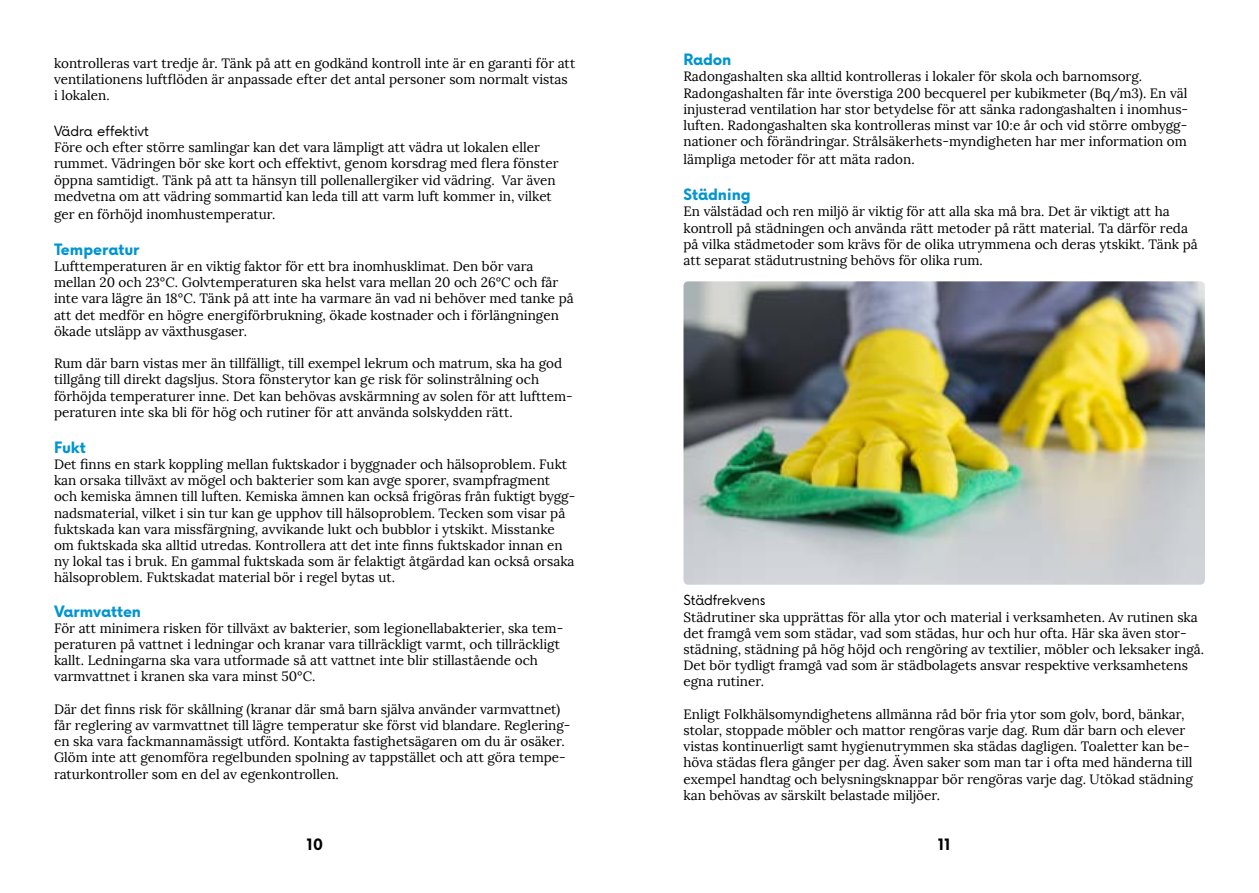
<style>
.page{position:relative;width:1259px;height:893px;background:#fff}
.page>*{position:absolute;margin:0;border:0;box-sizing:border-box;transform-origin:0 0}
.t1{font:700 15px "Vaxjo Now";letter-spacing:-.01em;color:#0095d2}
.t2{font:700 15px "Vaxjo Now";color:#000}
.t3{font:13.5px/16.2px "Lora";color:#000}
.t4{font:13.5px "Vaxjo Now";color:#000}
</style>
<div class="page">
<img style="left:683px;top:281px;width:522px;height:304px">
<p class="t3" style="left:54px;top:55px;width:523px">kontrolleras vart tredje år. Tänk på att en godkänd kontroll inte är en garanti för att ventilationens luftflöden är anpassade efter det antal personer som normalt vistas<br>i lokalen.</p>
<p class="t4" style="left:54px;top:122px;width:97px">Vädra effektivt</p>
<p class="t3" style="left:54px;top:139px;width:506px">Före och efter större samlingar kan det vara lämpligt att vädra ut lokalen eller rummet. Vädringen bör ske kort och effektivt, genom korsdrag med flera fönster öppna samtidigt. Tänk på att ta hänsyn till pollenallergiker vid vädring. Var även medvetna om att vädring sommartid kan leda till att varm luft kommer in, vilket</p>
<p class="t3" style="left:54px;top:206px;width:223px">ger en förhöjd inomhustemperatur.</p>
<p class="t1" style="left:54px;top:238px;width:87px">Temperatur</p>
<p class="t3" style="left:54px;top:258px;width:521px">Lufttemperaturen är en viktig faktor för ett bra inomhusklimat. Den bör vara mellan 20 och 23°C. Golvtemperaturen ska helst vara mellan 20 och 26°C och får inte vara lägre än 18°C. Tänk på att inte ha varmare än vad ni behöver med tanke på att det medför en högre energiförbrukning, ökade kostnader och i förlängningen ökade utsläpp av växthusgaser.</p>
<p class="t3" style="left:54px;top:355px;width:520px">Rum där barn vistas mer än tillfälligt, till exempel lekrum och matrum, ska ha god tillgång till direkt dagsljus. Stora fönsterytor kan ge risk för solinstrålning och förhöjda temperaturer inne. Det kan behövas avskärmning av solen för att lufttem&shy;peraturen inte ska bli för hög och rutiner för att använda solskydden rätt.</p>
<p class="t1" style="left:54px;top:436px;width:33px">Fukt</p>
<p class="t3" style="left:54px;top:456px;width:523px">Det finns en stark koppling mellan fuktskador i byggnader och hälsoproblem. Fukt kan orsaka tillväxt av mögel och bakterier som kan avge sporer, svampfragment och kemiska ämnen till luften. Kemiska ämnen kan också frigöras från fuktigt bygg&shy;nadsmaterial, vilket i sin tur kan ge upphov till hälsoproblem. Tecken som visar på fuktskada kan vara missfärgning, avvikande lukt och bubblor i ytskikt. Misstanke om fuktskada ska alltid utredas. Kontrollera att det inte finns fuktskador innan en ny lokal tas i bruk. En gammal fuktskada som är felaktigt åtgärdad kan också orsaka hälsoproblem. Fuktskadat material bör i regel bytas ut.</p>
<p class="t1" style="left:54px;top:600px;width:89px">Varmvatten</p>
<p class="t3" style="left:54px;top:620px;width:511px">För att minimera risken för tillväxt av bakterier, som legionellabakterier, ska tem&shy;peraturen på vattnet i ledningar och kranar vara tillräckligt varmt, och tillräckligt kallt. Ledningarna ska vara utformade så att vattnet inte blir stillastående och varmvattnet i kranen ska vara minst 50°C.</p>
<p class="t3" style="left:54px;top:701px;width:518px">Där det finns risk för skållning (kranar där små barn själva använder varmvattnet) får reglering av varmvattnet till lägre temperatur ske först vid blandare. Reglering&shy;en ska vara fackmannamässigt utförd. Kontakta fastighetsägaren om du är osäker.<br>Glöm inte att genomföra regelbunden spolning av tappstället och att göra tempe&shy;raturkontroller som en del av egenkontrollen.</p>
<p class="t1" style="left:683px;top:49px;width:49px">Radon</p>
<p class="t3" style="left:683px;top:69px;width:506px">Radongashalten ska alltid kontrolleras i lokaler för skola och barnomsorg.<br>Radongashalten får inte överstiga 200 becquerel per kubikmeter (Bq/m3). En väl injusterad ventilation har stor betydelse för att sänka radongashalten i inomhus&shy;luften. Radongashalten ska kontrolleras minst var 10:e år och vid större ombygg&shy;nationer och förändringar. Strålsäkerhets-myndigheten har mer information om</p>
<p class="t3" style="left:683px;top:151px;width:233px">lämpliga metoder för att mäta radon.</p>
<p class="t1" style="left:683px;top:184px;width:69px">Städning</p>
<p class="t3" style="left:683px;top:204px;width:516px">En välstädad och ren miljö är viktig för att alla ska må bra. Det är viktigt att ha kontroll på städningen och använda rätt metoder på rätt material. Ta därför reda på vilka städmetoder som krävs för de olika utrymmena och deras ytskikt. Tänk på att separat städutrustning behövs för olika rum.</p>
<p class="t4" style="left:683px;top:591px;width:84px">Städfrekvens</p>
<p class="t3" style="left:683px;top:609px;width:522px">Städrutiner ska upprättas för alla ytor och material i verksamheten. Av rutinen ska det framgå vem som städar, vad som städas, hur och hur ofta. Här ska även stor&shy;städning, städning på hög höjd och rengöring av textilier, möbler och leksaker ingå.<br>Det bör tydligt framgå vad som är städbolagets ansvar respektive verksamhetens egna rutiner.</p>
<p class="t3" style="left:683px;top:706px;width:511px">Enligt Folkhälsomyndighetens allmänna råd bör fria ytor som golv, bord, bänkar, stolar, stoppade möbler och mattor rengöras varje dag. Rum där barn och elever vistas kontinuerligt samt hygienutrymmen ska städas dagligen. Toaletter kan be&shy;höva städas flera gånger per dag. Även saker som man tar i ofta med händerna till exempel handtag och belysningsknappar bör rengöras varje dag. Utökad städning kan behövas av särskilt belastade miljöer.</p>
<p class="t2" style="left:306px;top:834px;width:18px">10</p>
<p class="t2" style="left:937px;top:834px;width:14px">11</p>
</div>
